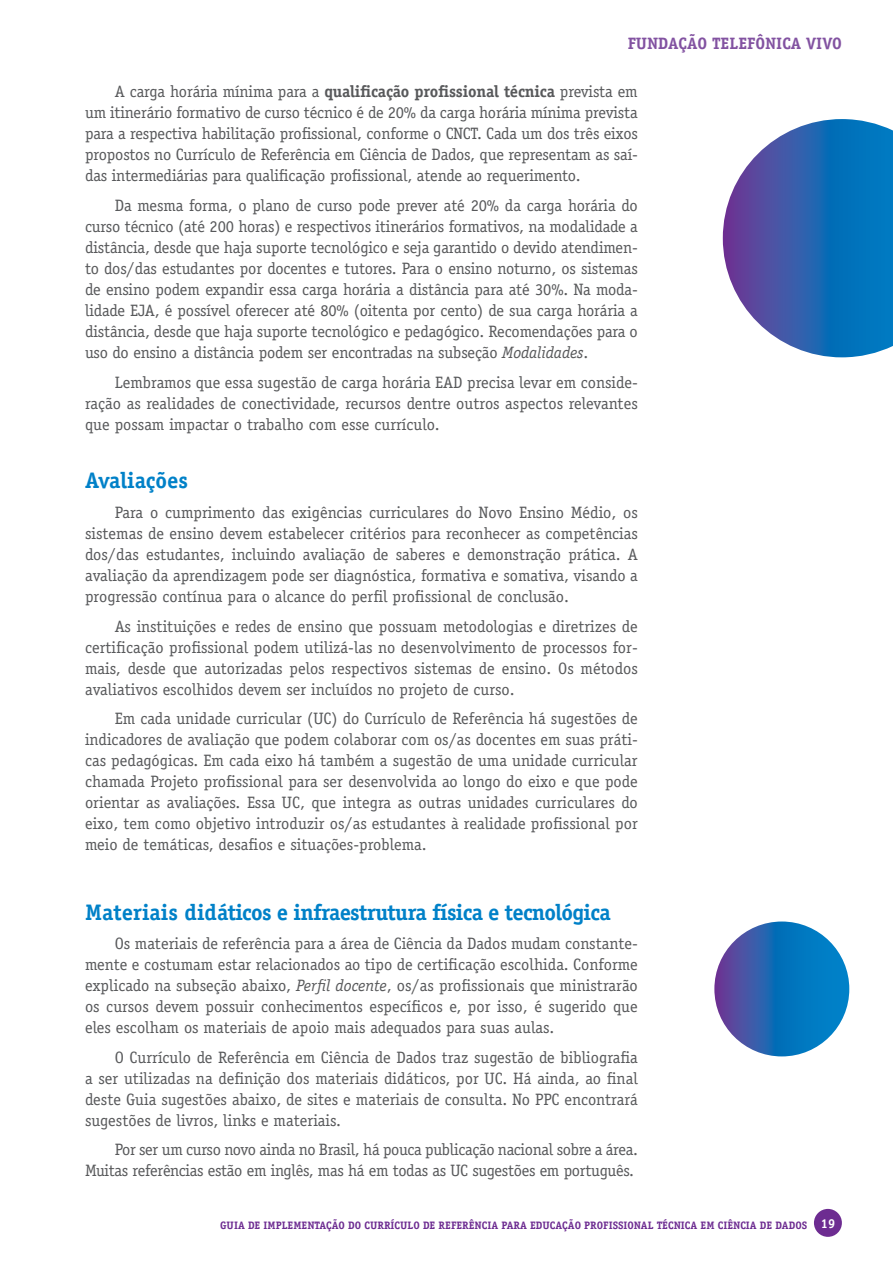
<style>
.page{position:relative;width:893px;height:1263px;background:#fff}
.page>*{position:absolute;margin:0;border:0;box-sizing:border-box;transform-origin:0 0}
.t1{font:700 22.5px "Officina Serif";letter-spacing:-.03em;color:#0081c8}
.t2{font:700 22.5px "Officina Serif";color:#0081c8}
.t3{font:16.5px/21px "Officina Serif";letter-spacing:-.01em;color:#58595b;text-align:justify}
.t4{font:700 16.5px "Officina Serif";color:#8252a1}
.t5{font:700 10.8px "Officina Serif";color:#6d2c91}
.s1{font-weight:700}
.s2{font-style:italic}
.s3{font-size:12.9px;color:#fff}
</style>
<div class="page">
<div style="left:814px;top:1209px;width:28px;height:28px;background:#6d2c91;border-radius:50%"></div>
<svg style="left:714px;top:921px;width:135px;height:135px;background:#1d6ab5"></svg>
<svg style="left:723px;top:119px;width:170px;height:238px"></svg>
<p class="t4" style="left:628px;top:33px;width:216px">FUNDAÇÃO TELEFÔNICA VIVO</p>
<p class="t3" style="left:85px;top:81px;width:554px;text-indent:30px">A carga horária mínima para a <span class="s1">qualificação profissional técnica</span> prevista em um itinerário formativo de curso técnico é de 20% da carga horária mínima prevista para a respectiva habilitação profissional, conforme o CNCT. Cada um dos três eixos propostos no Currículo de Referência em Ciência de Dados, que representam as saí&shy;das intermediárias para qualificação profissional, atende ao requerimento.</p>
<p class="t3" style="left:85px;top:195px;width:554px;text-indent:30px">Da mesma forma, o plano de curso pode prever até 20% da carga horária do curso técnico (até 200 horas) e respectivos itinerários formativos, na modalidade a distância, desde que haja suporte tecnológico e seja garantido o devido atendimen&shy;to dos/das estudantes por docentes e tutores. Para o ensino noturno, os sistemas de ensino podem expandir essa carga horária a distância para até 30%. Na moda&shy;lidade EJA, é possível oferecer até 80% (oitenta por cento) de sua carga horária a distância, desde que haja suporte tecnológico e pedagógico. Recomendações para o uso do ensino a distância podem ser encontradas na subseção <span class="s2">Modalidades</span>.</p>
<p class="t3" style="left:85px;top:371px;width:554px;text-indent:30px">Lembramos que essa sugestão de carga horária EAD precisa levar em conside&shy;ração as realidades de conectividade, recursos dentre outros aspectos relevantes que possam impactar o trabalho com esse currículo.</p>
<h1 class="t2" style="left:85px;top:467px;width:104px">Avaliações</h1>
<p class="t3" style="left:85px;top:502px;width:554px;text-indent:30px">Para o cumprimento das exigências curriculares do Novo Ensino Médio, os sistemas de ensino devem estabelecer critérios para reconhecer as competências dos/das estudantes, incluindo avaliação de saberes e demonstração prática. A avaliação da aprendizagem pode ser diagnóstica, formativa e somativa, visando a progressão contínua para o alcance do perfil profissional de conclusão.</p>
<p class="t3" style="left:85px;top:615px;width:554px;text-indent:30px">As instituições e redes de ensino que possuam metodologias e diretrizes de certificação profissional podem utilizá-las no desenvolvimento de processos for&shy;mais, desde que autorizadas pelos respectivos sistemas de ensino. Os métodos avaliativos escolhidos devem ser incluídos no projeto de curso.</p>
<p class="t3" style="left:85px;top:708px;width:554px;text-indent:30px">Em cada unidade curricular (UC) do Currículo de Referência há sugestões de indicadores de avaliação que podem colaborar com os/as docentes em suas práti&shy;cas pedagógicas. Em cada eixo há também a sugestão de uma unidade curricular chamada Projeto profissional para ser desenvolvida ao longo do eixo e que pode orientar as avaliações. Essa UC, que integra as outras unidades curriculares do eixo, tem como objetivo introduzir os/as estudantes à realidade profissional por meio de temáticas, desafios e situações-problema.</p>
<h1 class="t1" style="left:85px;top:898px;width:527px">Materiais didáticos e infraestrutura física e tecnológica</h1>
<p class="t3" style="left:85px;top:933px;width:554px;text-indent:30px">Os materiais de referência para a área de Ciência da Dados mudam constante&shy;mente e costumam estar relacionados ao tipo de certificação escolhida. Conforme explicado na subseção abaixo, <span class="s2">Perfil docente</span>, os/as profissionais que ministrarão os cursos devem possuir conhecimentos específicos e, por isso, é sugerido que eles escolham os materiais de apoio mais adequados para suas aulas.</p>
<p class="t3" style="left:85px;top:1046px;width:554px;text-indent:30px">O Currículo de Referência em Ciência de Dados traz sugestão de bibliografia a ser utilizadas na definição dos materiais didáticos, por UC. Há ainda, ao final deste Guia sugestões abaixo, de sites e materiais de consulta. No PPC encontrará sugestões de livros, links e materiais.</p>
<p class="t3" style="left:85px;top:1139px;width:554px;text-align:right">Por ser um curso novo ainda no Brasil, há pouca publicação nacional sobre a área.<br>Muitas referências estão em inglês, mas há em todas as UC sugestões em português.</p>
<p class="t5" style="left:220px;top:1218px;width:617px">GUIA DE IMPLEMENTAÇÃO DO CURRÍCULO DE REFERÊNCIA PARA EDUCAÇÃO PROFISSIONAL TÉCNICA EM CIÊNCIA DE DADOS <span class="s3">19</span></p>
</div>
